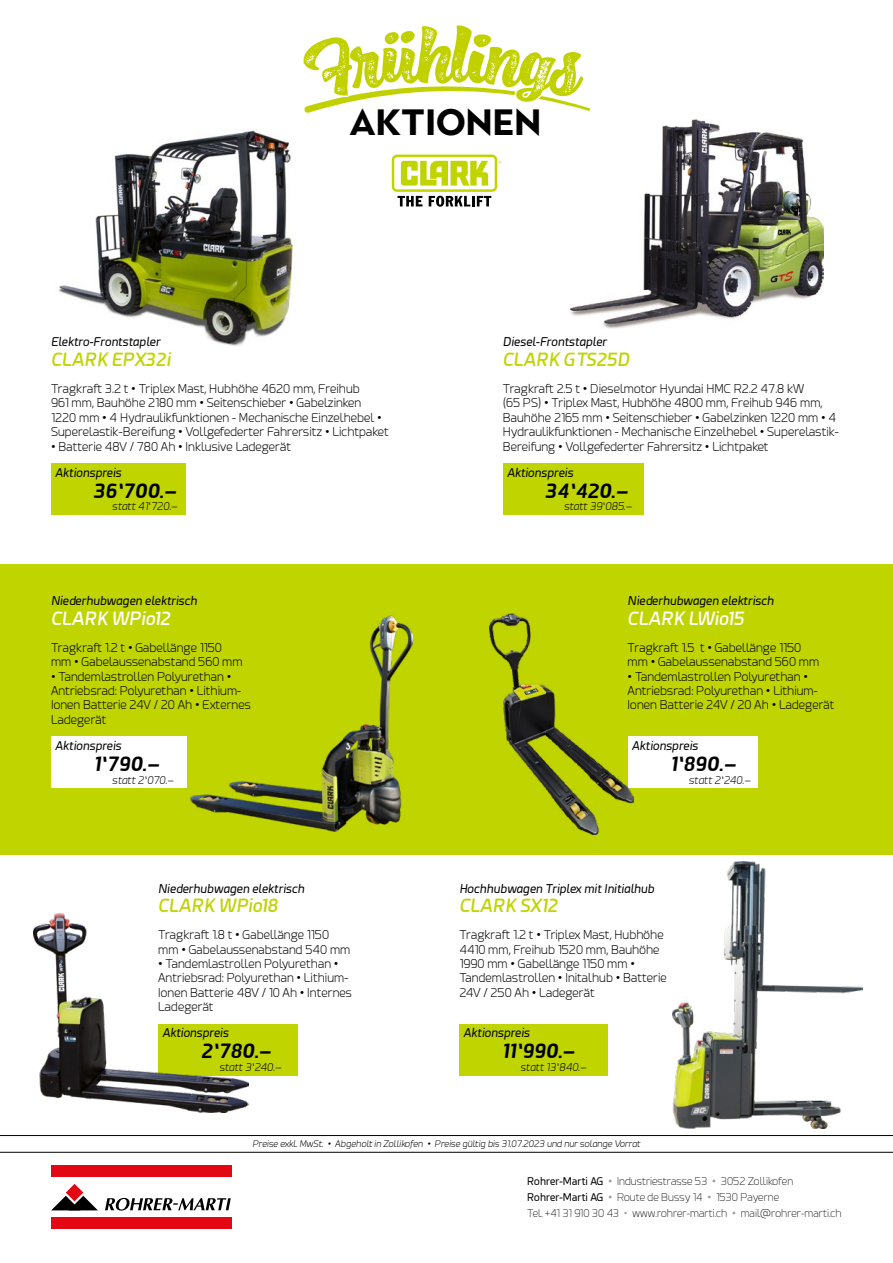
<style>
.page{position:relative;width:893px;height:1263px;background:#fff}
.page>*{position:absolute;margin:0;border:0;box-sizing:border-box;transform-origin:0 0}
.t1{font:700 36.6px "Town 10 Display";color:#000}
.t2{font:italic 700 19.5px "Esphimere";color:#000}
.t3{font:italic 600 18px "Esphimere";color:#c0d400}
.t4{font:italic 600 18px "Esphimere";color:#fff}
.t5{font:300 12px/14.4px "Esphimere";color:#000}
.t6{font:italic 12px "Esphimere";color:#000}
.t7{font:200 10.5px/15.6px "Esphimere";color:#000}
.t8{font:italic 300 10.5px "Esphimere";color:#000}
.t9{font:italic 300 9px "Esphimere";color:#000}
.s1{font-weight:400}
.s2{font-weight:400;color:#9d9d9c}
.s3{font-weight:100;color:#9d9d9c}
</style>
<div class="page">
<img style="left:570px;top:119px;width:253px;height:210px">
<img style="left:59px;top:130px;width:235px;height:216px">
<div style="left:0;top:564px;width:893px;height:290px;background:#c0d400"></div>
<svg style="left:392px;top:155px;width:109px;height:52px"></svg>
<div style="left:51px;top:463px;width:134px;height:52px;background:#c0d400"></div>
<div style="left:503px;top:463px;width:141px;height:52px;background:#c0d400"></div>
<div style="left:51px;top:737px;width:135px;height:51px;background:#fff"></div>
<img style="left:191px;top:616px;width:221px;height:216px">
<div style="left:158px;top:1024px;width:140px;height:51px;background:#c0d400"></div>
<div style="left:628px;top:737px;width:129px;height:51px;background:#fff"></div>
<img style="left:489px;top:614px;width:144px;height:220px">
<div style="left:459px;top:1024px;width:149px;height:51px;background:#c0d400"></div>
<img style="left:672px;top:861px;width:190px;height:267px">
<svg style="left:303px;top:25px;width:287px;height:88px"></svg>
<img style="left:34px;top:913px;width:215px;height:200px">
<svg style="left:51px;top:1184px;width:47px;height:26px"></svg>
<svg style="left:105px;top:1198px;width:126px;height:12px"></svg>
<div style="left:51px;top:1218px;width:180px;height:11px;background:#e30613"></div>
<div style="left:51px;top:1165px;width:180px;height:11px;background:#e30613"></div>
<svg style="left:0;top:1135px;width:893px;height:17px"></svg>
<h1 class="t1" style="left:349px;top:102px;width:193px">AKTIONEN</h1>
<p class="t6" style="left:51px;top:335px;width:111px">Elektro-Frontstapler</p>
<h3 class="t3" style="left:51px;top:348px;width:121px">CLARK EPX32i</h3>
<p class="t5" style="left:51px;top:381px;width:339px">Tragkraft 3.2 t • Triplex Mast, Hubhöhe 4620 mm, Freihub<br>961 mm, Bauhöhe 2180 mm • Seitenschieber • Gabelzinken 1220 mm • 4 Hydraulikfunktionen - Mechanische Einzelhebel • Superelastik-Bereifung • Vollgefederter Fahrersitz • Lichtpaket</p>
<p class="t5" style="left:51px;top:439px;width:242px">• Batterie 48V / 780 Ah • Inklusive Ladegerät</p>
<p class="t6" style="left:55px;top:466px;width:68px">Aktionspreis</p>
<h2 class="t2" style="left:94px;top:478px;width:84px">36‘700.–</h2>
<p class="t8" style="left:112px;top:501px;width:67px">statt 41‘720.–</p>
<p class="t6" style="left:51px;top:594px;width:148px">Niederhubwagen elektrisch</p>
<h3 class="t4" style="left:51px;top:607px;width:121px">CLARK WPio12</h3>
<p class="t5" style="left:51px;top:640px;width:193px">Tragkraft 1.2 t • Gabellänge 1150 mm • Gabelaussenabstand 560 mm</p>
<p class="t5" style="left:51px;top:669px;width:201px">• Tandemlastrollen Polyurethan •<br>Antriebsrad: Polyurethan • Lithium-<br>Ionen Batterie 24V / 20 Ah • Externes<br>Ladegerät</p>
<p class="t6" style="left:55px;top:739px;width:68px">Aktionspreis</p>
<h2 class="t2" style="left:94px;top:752px;width:67px">1‘790.–</h2>
<p class="t8" style="left:112px;top:774px;width:63px">statt 2‘070.–</p>
<p class="t6" style="left:158px;top:881px;width:148px">Niederhubwagen elektrisch</p>
<h3 class="t3" style="left:158px;top:894px;width:121px">CLARK WPio18</h3>
<p class="t5" style="left:158px;top:928px;width:194px">Tragkraft 1.8 t • Gabellänge 1150 mm • Gabelaussenabstand 540 mm</p>
<p class="t5" style="left:158px;top:956px;width:195px">• Tandemlastrollen Polyurethan •<br>Antriebsrad: Polyurethan • Lithium-<br>Ionen Batterie 48V / 10 Ah • Internes<br>Ladegerät</p>
<p class="t6" style="left:162px;top:1026px;width:68px">Aktionspreis</p>
<h2 class="t2" style="left:201px;top:1039px;width:72px">2‘780.–</h2>
<p class="t8" style="left:219px;top:1061px;width:63px">statt 3‘240.–</p>
<p class="t6" style="left:503px;top:335px;width:106px">Diesel-Frontstapler</p>
<h3 class="t3" style="left:503px;top:348px;width:128px">CLARK GTS25D</h3>
<p class="t5" style="left:503px;top:382px;width:338px">Tragkraft 2.5 t • Dieselmotor Hyundai HMC R2.2 47.8 kW<br>(65 PS) • Triplex Mast, Hubhöhe 4800 mm, Freihub 946 mm, Bauhöhe 2165 mm • Seitenschieber • Gabelzinken 1220 mm • 4<br>Hydraulikfunktionen - Mechanische Einzelhebel • Superelastik-Bereifung • Vollgefederter Fahrersitz • Lichtpaket</p>
<p class="t6" style="left:507px;top:466px;width:68px">Aktionspreis</p>
<h2 class="t2" style="left:545px;top:479px;width:84px">34‘420.–</h2>
<p class="t8" style="left:564px;top:501px;width:70px">statt 39‘085.–</p>
<p class="t6" style="left:628px;top:594px;width:148px">Niederhubwagen elektrisch</p>
<h3 class="t4" style="left:628px;top:607px;width:118px">CLARK LWio15</h3>
<p class="t5" style="left:628px;top:640px;width:193px">Tragkraft 1.5 t • Gabellänge 1150 mm • Gabelaussenabstand 560 mm</p>
<p class="t5" style="left:628px;top:669px;width:208px">• Tandemlastrollen Polyurethan •<br>Antriebsrad: Polyurethan • Lithium-<br>Ionen Batterie 24V / 20 Ah • Ladegerät</p>
<p class="t6" style="left:632px;top:739px;width:68px">Aktionspreis</p>
<h2 class="t2" style="left:670px;top:752px;width:67px">1‘890.–</h2>
<p class="t8" style="left:689px;top:774px;width:63px">statt 2‘240.–</p>
<p class="t6" style="left:459px;top:881px;width:197px">Hochhubwagen Triplex mit Initialhub</p>
<h3 class="t3" style="left:459px;top:894px;width:100px">CLARK SX12</h3>
<p class="t5" style="left:459px;top:928px;width:209px">Tragkraft 1.2 t • Triplex Mast, Hubhöhe<br>4410 mm, Freihub 1520 mm, Bauhöhe<br>1990 mm • Gabellänge 1150 mm •<br>Tandemlastrollen • Initalhub • Batterie<br>24V / 250 Ah • Ladegerät</p>
<p class="t6" style="left:464px;top:1026px;width:68px">Aktionspreis</p>
<h2 class="t2" style="left:502px;top:1039px;width:74px">11‘990.–</h2>
<p class="t8" style="left:521px;top:1061px;width:67px">statt 13‘840.–</p>
<p class="t9" style="left:252px;top:1139px;width:389px">Preise exkl. MwSt. • Abgeholt in Zollikofen • Preise gültig bis 31.07.2023 und nur solange Vorrat</p>
<p class="t7" style="left:527px;top:1174px;width:316px"><span class="s1">Rohrer-Marti AG</span> <span class="s2">•</span> Industriestrasse 53 <span class="s2">•</span> 3052 Zollikofen<br><span class="s1">Rohrer-Marti AG</span> <span class="s2">•</span> Route de Bussy 14 <span class="s2">•</span> 1530 Payerne<br>Tel. +41 31 910 30 43 <span class="s3">•</span> www.rohrer-marti.ch <span class="s2">•</span> mail@rohrer-marti.ch</p>
</div>
